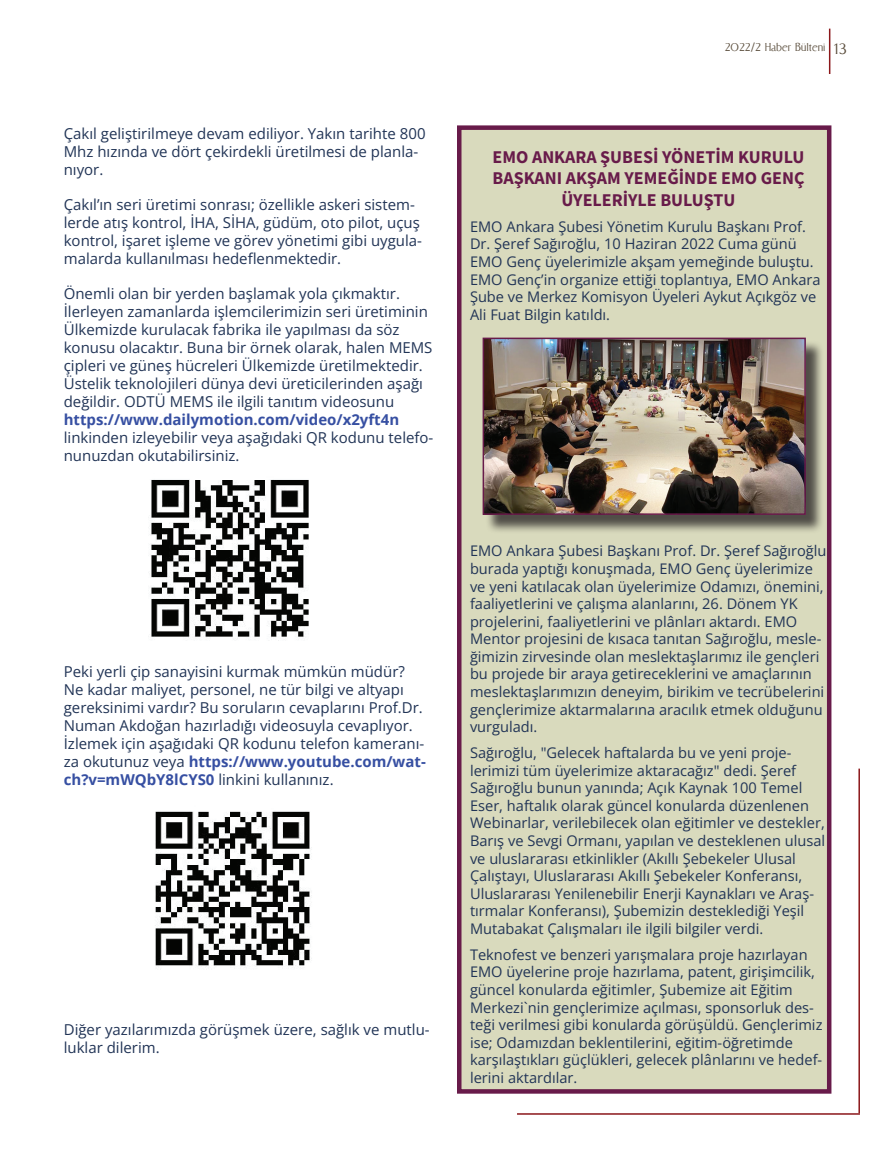
<style>
.page{position:relative;width:893px;height:1149px;background:#fff}
.page>*{position:absolute;margin:0;border:0;box-sizing:border-box;transform-origin:0 0}
.t1{font:700 18px/21.6px "Source Sans Pro";color:#681b4a;text-align:center}
.t2{font:15px/18px "Open Sans";color:#213456}
.t3{font:700 15px "Open Sans";color:#364fa2}
.t4{font:14.7px/17.5px "Open Sans";color:#213456}
.t5{font:13.5px "CAT Linz";color:#594c3b}
.s1{font-weight:700;color:#364fa2}
.s2{font-size:18px}
</style>
<div class="page">
<hr style="left:517px;top:1112px;width:343px;height:2px;background:#8b171a">
<hr style="left:858px;top:768px;width:2px;height:344px;background:#8b171a">
<hr style="left:829px;top:29px;width:1px;height:45px;background:#8b171a">
<img style="left:151px;top:479px;width:158px;height:161px">
<img style="left:155px;top:811px;width:157px;height:155px">
<div style="left:459px;top:128px;width:370px;height:963px;background:#d9dabd"></div>
<div style="left:457px;top:125px;width:374px;height:968px;border:4px solid #681b4a"></div>
<div style="left:485px;top:340px;width:339px;height:193px;background:#231f20;opacity:.75"></div>
<img style="left:486px;top:340px;width:317px;height:171px">
<div style="left:483px;top:337px;width:323px;height:177px;border:2px solid #681b4a"></div>
<p class="t2" style="left:64px;top:124px;width:363px">Çakıl geliştirilmeye devam ediliyor. Yakın tarihte 800<br>Mhz hızında ve dört çekirdekli üretilmesi de planla&shy;nıyor.</p>
<p class="t2" style="left:64px;top:195px;width:360px">Çakıl’ın seri üretimi sonrası; özellikle askeri sistem&shy;lerde atış kontrol, İHA, SİHA, güdüm, oto pilot, uçuş kontrol, işaret işleme ve görev yönetimi gibi uygula&shy;malarda kullanılması hedeflenmektedir.</p>
<p class="t2" style="left:64px;top:284px;width:370px">Önemli olan bir yerden başlamak yola çıkmaktır.<br>İlerleyen zamanlarda işlemcilerimizin seri üretiminin Ülkemizde kurulacak fabrika ile yapılması da söz konusu olacaktır. Buna bir örnek olarak, halen MEMS çipleri ve güneş hücreleri Ülkemizde üretilmektedir.<br>Üstelik teknolojileri dünya devi üreticilerinden aşağı değildir. ODTÜ MEMS ile ilgili tanıtım videosunu</p>
<p class="t3" style="left:64px;top:409px;width:337px">https://www.dailymotion.com/video/x2yft4n</p>
<p class="t2" style="left:64px;top:428px;width:371px">linkinden izleyebilir veya aşağıdaki QR kodunu telefo&shy;nunuzdan okutabilirsiniz.</p>
<p class="t2" style="left:64px;top:661px;width:364px">Peki yerli çip sanayisini kurmak mümkün müdür?<br>Ne kadar maliyet, personel, ne tür bilgi ve altyapı gereksinimi vardır? Bu soruların cevaplarını Prof.Dr.<br>Numan Akdoğan hazırladığı videosuyla cevaplıyor.<br>İzlemek için aşağıdaki QR kodunu telefon kameranı&shy;za okutunuz veya <span class="s1">https://www.youtube.com/wat&shy;ch?v=mWQbY8lCYS0</span> linkini kullanınız.</p>
<p class="t2" style="left:64px;top:1019px;width:367px">Diğer yazılarımızda görüşmek üzere, sağlık ve mutlu&shy;luklar dilerim.</p>
<p class="t5" style="left:725px;top:40px;width:123px">2022/2 Haber Bülteni <span class="s2">13</span></p>
<p class="t1" style="left:492px;top:145px;width:313px">EMO ANKARA ŞUBESİ YÖNETİM KURULU<br>BAŞKANI AKŞAM YEMEĞİNDE EMO GENÇ<br>ÜYELERİYLE BULUŞTU</p>
<p class="t4" style="left:470px;top:217px;width:352px">EMO Ankara Şubesi Yönetim Kurulu Başkanı Prof.<br>Dr. Şeref Sağıroğlu, 10 Haziran 2022 Cuma günü EMO Genç üyelerimizle akşam yemeğinde buluştu.<br>EMO Genç’in organize ettiği toplantıya, EMO Ankara Şube ve Merkez Komisyon Üyeleri Aykut Açıkgöz ve Ali Fuat Bilgin katıldı.</p>
<p class="t4" style="left:470px;top:542px;width:358px">EMO Ankara Şubesi Başkanı Prof. Dr. Şeref Sağıroğlu burada yaptığı konuşmada, EMO Genç üyelerimize ve yeni katılacak olan üyelerimize Odamızı, önemini, faaliyetlerini ve çalışma alanlarını, 26. Dönem YK projelerini, faaliyetlerini ve plânları aktardı. EMO Mentor projesini de kısaca tanıtan Sağıroğlu, mesle&shy;ğimizin zirvesinde olan meslektaşlarımız ile gençleri bu projede bir araya getireceklerini ve amaçlarının meslektaşlarımızın deneyim, birikim ve tecrübelerini gençlerimize aktarmalarına aracılık etmek olduğunu vurguladı.</p>
<p class="t4" style="left:470px;top:743px;width:357px">Sağıroğlu, "Gelecek haftalarda bu ve yeni proje&shy;lerimizi tüm üyelerimize aktaracağız" dedi. Şeref Sağıroğlu bunun yanında; Açık Kaynak 100 Temel Eser, haftalık olarak güncel konularda düzenlenen Webinarlar, verilebilecek olan eğitimler ve destekler, Barış ve Sevgi Ormanı, yapılan ve desteklenen ulusal ve uluslararası etkinlikler (Akıllı Şebekeler Ulusal Çalıştayı, Uluslararası Akıllı Şebekeler Konferansı, Uluslararası Yenilenebilir Enerji Kaynakları ve Araş&shy;tırmalar Konferansı), Şubemizin desteklediği Yeşil Mutabakat Çalışmaları ile ilgili bilgiler verdi.</p>
<p class="t4" style="left:470px;top:945px;width:354px">Teknofest ve benzeri yarışmalara proje hazırlayan EMO üyelerine proje hazırlama, patent, girişimcilik, güncel konularda eğitimler, Şubemize ait Eğitim Merkezi`nin gençlerimize açılması, sponsorluk des&shy;teği verilmesi gibi konularda görüşüldü. Gençlerimiz ise; Odamızdan beklentilerini, eğitim-öğretimde karşılaştıkları güçlükleri, gelecek plânlarını ve hedef&shy;lerini aktardılar.</p>
</div>
